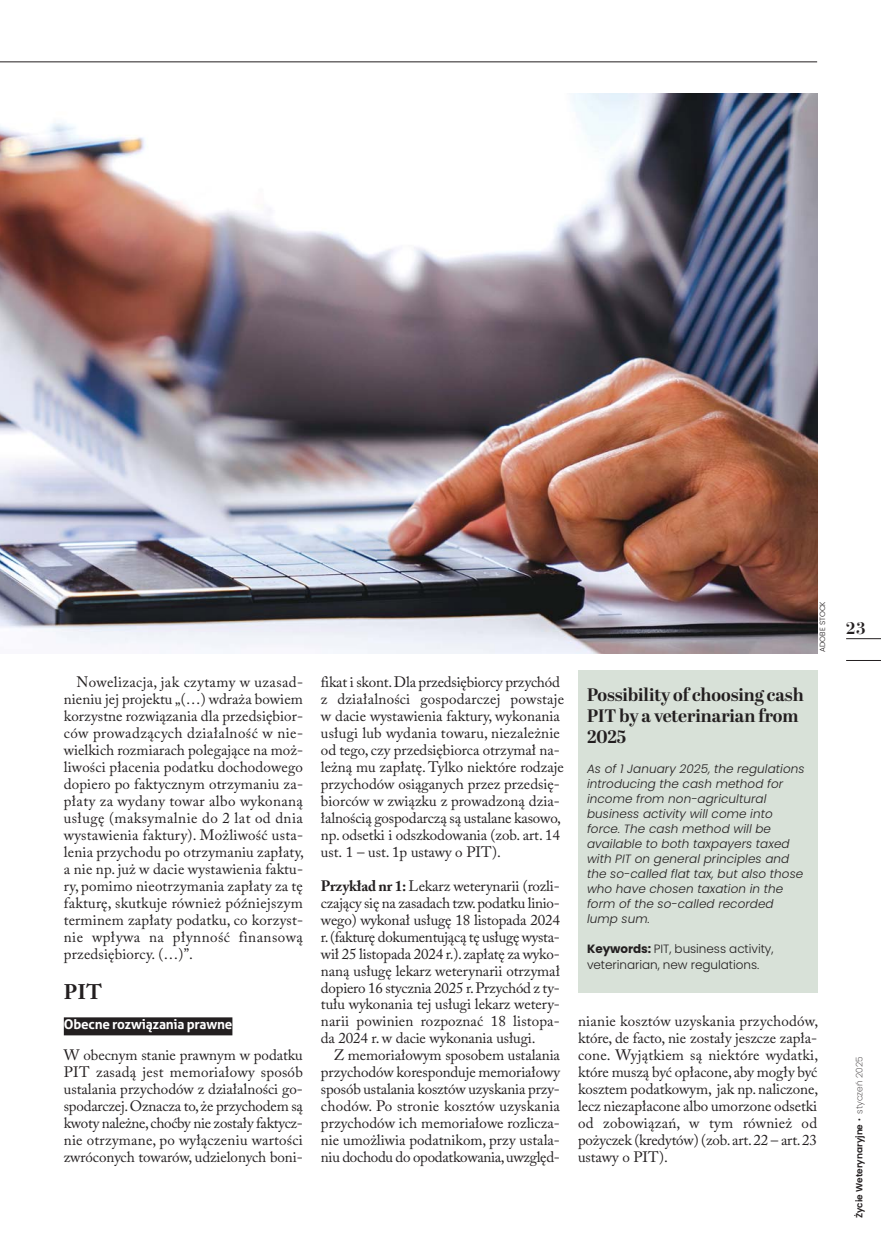
<style>
.page{position:relative;width:881px;height:1234px;background:#fff}
.page>*{position:absolute;margin:0;border:0;box-sizing:border-box;transform-origin:0 0}
.t1{font:700 21px "Adobe Caslon Pro";color:#231f20}
.t2{font:700 18px/21.3px "Abril Display";letter-spacing:-.005em;color:#231f20}
.t3{font:700 18px "Bauer Bodni EU";color:#231f20}
.t4{font:15px/17px "Adobe Caslon Pro";color:#231f20;text-align:justify}
.t5{font:700 13.5px "Aller";letter-spacing:-.015em;color:#fff}
.t6{font:italic 300 12px/15px "Poppins";letter-spacing:.005em;color:#231f20}
.t7{font:300 12px/15px "Poppins";letter-spacing:-.005em;color:#231f20}
.t8{font:600 9px "Poppins";color:#231f20}
.t9{font:300 7.5px "Poppins";color:#231f20}
.s1{font-weight:700}
.s2{font-weight:200}
</style>
<div class="page">
<hr style="left:845px;top:638px;width:35px;height:1px;background:#231f20">
<hr style="left:845px;top:660px;width:35px;height:1px;background:#231f20">
<hr style="left:0;top:62px;width:816px;height:1px;background:#231f20">
<img style="left:0;top:94px;width:816px;height:559px">
<div style="left:64px;top:1017px;width:168px;height:18px;background:#231f20"></div>
<div style="left:578px;top:670px;width:238px;height:322px;background:#d8e1d8"></div>
<p class="t4" style="left:64px;top:675px;width:241px;text-indent:13px">No we li za cja, jak czy ta my w uza sad - nie niu jej pro jek tu „(…) wdra ża bo wiem ko rzyst ne roz wią za nia dla przed się bior - ców pro wa dzą cych dzia łal ność w nie - wiel kich roz mia rach po le ga ją ce na moż - li wo ści pła ce nia po dat ku do cho do we go do pie ro po fak tycz nym otrzy ma niu za - pła ty za wy da ny to war al bo wy ko na ną usłu gę (mak sy mal nie do 2 lat od dnia wy sta wie nia fak tu ry). Moż li wość usta - le nia przy cho du po otrzy ma niu za pła ty, a nie np. już w da cie wy sta wie nia fak tu - ry, po mi mo nie otrzy ma nia za pła ty za tę fak tu rę, skut ku je rów nież póź niej szym ter mi nem za pła ty po dat ku, co ko rzyst - nie wpły wa na płyn ność fi nan so wą przed się bior cy. (…)”.</p>
<h1 class="t1" style="left:64px;top:984px;width:40px">PIT</h1>
<p class="t5" style="left:64px;top:1016px;width:170px">Obec ne roz wią za nia praw ne</p>
<p class="t4" style="left:64px;top:1048px;width:240px">W obec nym sta nie praw nym w po dat ku PIT za sa dą jest me mo ria ło wy spo sób usta la nia przy cho dów z dzia łal no ści go - spo dar czej. Ozna cza to, że przy cho dem są kwo ty na leż ne, choć by nie zo sta ły fak tycz - nie otrzy ma ne, po wy łą cze niu war to ści zwró co nych to wa rów, udzie lo nych bo ni -</p>
<p class="t4" style="left:321px;top:675px;width:245px;text-align:left">fi kat i skont. Dla przed się bior cy przy chód z dzia łal no ści go spo dar czej po wsta je w da cie wy sta wie nia fak tu ry, wy ko na nia usłu gi lub wy da nia to wa ru, nie za leż nie od te go, czy przed się bior ca otrzy mał na - leż ną mu za pła tę. Tyl ko nie któ re ro dza je przy cho dów osią ga nych przez przed się - bior ców w związ ku z pro wa dzo ną dzia - łal no ścią go spo dar czą są usta la ne ka so wo, np. od set ki i od szko do wa nia (zob. art. 14 ust. 1 – ust. 1p usta wy o PIT).</p>
<p class="t4" style="left:321px;top:878px;width:240px"><span class="s1">Przy kład nr 1:</span> Le karz we te ry na rii (roz li - cza ją cy się na za sa dach tzw. po dat ku li nio - we go) wy ko nał usłu gę 18 li sto pa da 2024 r. (fak tu rę do ku men tu ją cą tę usłu gę wy sta - wił 25 li sto pa da 2024 r.). za pła tę za wy ko - na ną usłu gę le karz we te ry na rii otrzy mał do pie ro 16 stycz nia 2025 r. Przy chód z ty - tu łu wy ko na nia tej usłu gi le karz we te ry - na rii po wi nien roz po znać 18 li sto pa - da 2024 r. w da cie wy ko na nia usłu gi.</p>
<p class="t4" style="left:321px;top:1048px;width:240px;text-indent:13px">Z me mo ria ło wym spo so bem usta la nia przy cho dów ko re spon du je me mo ria ło wy spo sób usta la nia kosz tów uzy ska nia przy - cho dów. Po stro nie kosz tów uzy ska nia przy cho dów ich me mo ria ło we roz li cza - nie umoż li wia po dat ni kom, przy usta la - niu do cho du do opo dat ko wa nia, uwzględ -</p>
<p class="t2" style="left:586px;top:683px;width:218px">Possibility of choosing cash<br>PIT by a veterinarian from<br>2025</p>
<p class="t6" style="left:586px;top:762px;width:219px">As of 1 January 2025, the regulations introducing the cash method for income from non-agricultural business activity will come into force. The cash method will be available to both taxpayers taxed with PIT on general principles and the so-called flat tax, but also those who have chosen taxation in the form of the so-called recorded lump sum.</p>
<p class="t7" style="left:586px;top:941px;width:188px"><span class="s1">Keywords:</span> PIT, business activity, veterinarian, new regulations.</p>
<p class="t9" style="left:817px;top:651px;width:52px;rotate:-90deg">ADOBE STOCK</p>
<p class="t4" style="left:578px;top:1014px;width:241px">nia nie kosz tów uzy ska nia przy cho dów, któ re, de fac to, nie zo sta ły jesz cze za pła - co ne. Wyjątkiem są niektóre wydatki, które muszą być opłacone, aby mogły być kosztem podatkowym, jak np. naliczone, lecz niezapłacone albo umorzone odsetki od zobowiązań, w tym również od pożyczek (kredytów) (zob. art. 22 – art. 23 ustawy o PIT).</p>
<p class="t3" style="left:845px;top:616px;width:21px">23</p>
<p class="t8" style="left:853px;top:1217px;width:163px;rotate:-90deg">Życie Weterynaryjne <span class="s2">• styczeń 2025</span></p>
</div>
